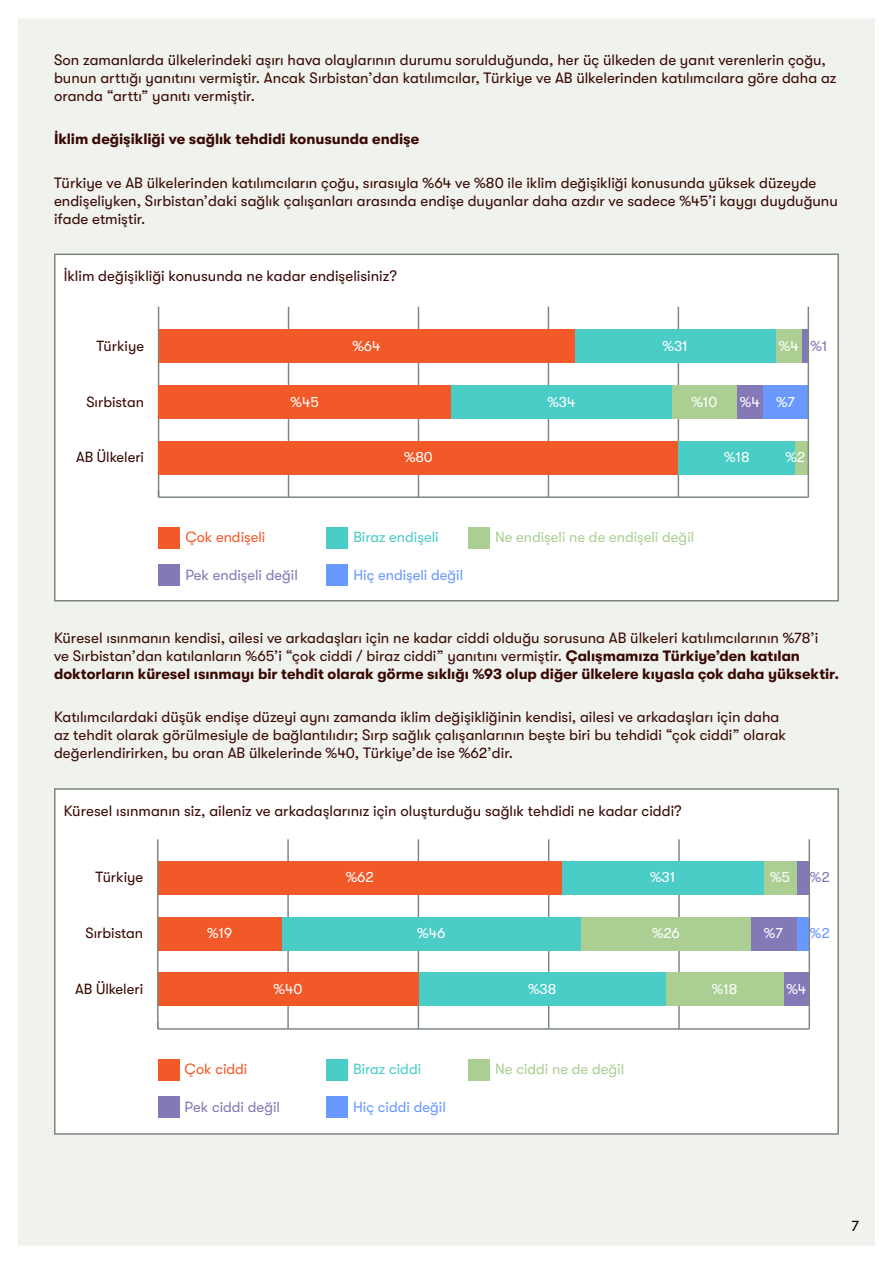
<style>
.page{position:relative;width:893px;height:1263px;background:#fff}
.page>*{position:absolute;margin:0;border:0;box-sizing:border-box;transform-origin:0 0}
.t1{font:15px/18px "GT Walsheim Pro";color:#380702}
.t2{font:700 15px "GT Walsheim Pro";letter-spacing:-.005em;color:#380702}
.t3{font:15px "GT Walsheim Pro";color:#000}
.t4{font:14.7px "GT Walsheim Pro";color:#fff}
.t5{font:14.7px "GT Walsheim Pro";color:#380702}
.t6{font:14.7px "GT Walsheim Pro";color:#abcf93}
.t7{font:14.7px "GT Walsheim Pro";color:#8279b6}
.t8{font:14.7px "GT Walsheim Pro";color:#6998ff}
.t9{font:14.7px "GT Walsheim Pro";color:#4accc7}
.t10{font:14.7px "GT Walsheim Pro";color:#f25929}
.s1{color:#8279b6}
.s2{font-weight:700}
</style>
<div class="page">
<div style="left:18px;top:19px;width:857px;height:1226px;background:#f0f2ed"></div>
<div style="left:54px;top:788px;width:785px;height:347px;background:#fff;border:2px solid #7c877c"></div>
<div style="left:54px;top:254px;width:785px;height:347px;background:#fff;border:2px solid #7c877c"></div>
<hr style="left:287px;top:839px;width:2px;height:190px;background:#7c877c">
<hr style="left:418px;top:839px;width:1px;height:190px;background:#7c877c">
<hr style="left:548px;top:839px;width:1px;height:190px;background:#7c877c">
<hr style="left:678px;top:839px;width:2px;height:190px;background:#7c877c">
<div style="left:158px;top:1059px;width:21px;height:21px;background:#f25929"></div>
<div style="left:326px;top:1059px;width:22px;height:21px;background:#4accc7"></div>
<div style="left:158px;top:1096px;width:21px;height:22px;background:#8279b6"></div>
<div style="left:326px;top:1096px;width:22px;height:22px;background:#6998ff"></div>
<div style="left:468px;top:1059px;width:22px;height:21px;background:#abcf93"></div>
<div style="left:796px;top:917px;width:13px;height:33px;background:#6998ff"></div>
<div style="left:751px;top:917px;width:45px;height:33px;background:#8279b6"></div>
<div style="left:581px;top:917px;width:170px;height:33px;background:#abcf93"></div>
<div style="left:282px;top:917px;width:299px;height:33px;background:#4accc7"></div>
<div style="left:158px;top:917px;width:124px;height:33px;background:#f25929"></div>
<hr style="left:158px;top:1028px;width:651px;height:2px;background:#7c877c">
<div style="left:783px;top:973px;width:26px;height:33px;background:#8279b6"></div>
<div style="left:666px;top:973px;width:117px;height:33px;background:#abcf93"></div>
<div style="left:418px;top:973px;width:248px;height:33px;background:#4accc7"></div>
<div style="left:158px;top:973px;width:260px;height:33px;background:#f25929"></div>
<div style="left:796px;top:861px;width:13px;height:33px;background:#8279b6"></div>
<div style="left:764px;top:861px;width:32px;height:33px;background:#abcf93"></div>
<div style="left:562px;top:861px;width:202px;height:33px;background:#4accc7"></div>
<div style="left:158px;top:861px;width:404px;height:33px;background:#f25929"></div>
<hr style="left:157px;top:839px;width:2px;height:190px;background:#7c877c">
<hr style="left:809px;top:839px;width:1px;height:190px;background:#7c877c">
<hr style="left:288px;top:307px;width:1px;height:190px;background:#7c877c">
<hr style="left:418px;top:307px;width:1px;height:190px;background:#7c877c">
<hr style="left:548px;top:307px;width:1px;height:190px;background:#7c877c">
<hr style="left:678px;top:307px;width:1px;height:190px;background:#7c877c">
<div style="left:159px;top:527px;width:21px;height:22px;background:#f25929"></div>
<div style="left:327px;top:527px;width:21px;height:22px;background:#4accc7"></div>
<div style="left:159px;top:564px;width:21px;height:22px;background:#8279b6"></div>
<div style="left:327px;top:564px;width:21px;height:22px;background:#6998ff"></div>
<div style="left:468px;top:527px;width:22px;height:22px;background:#abcf93"></div>
<hr style="left:158px;top:307px;width:1px;height:190px;background:#7c877c">
<div style="left:802px;top:330px;width:6px;height:33px;background:#8279b6"></div>
<div style="left:776px;top:330px;width:26px;height:33px;background:#abcf93"></div>
<div style="left:574px;top:330px;width:202px;height:33px;background:#4accc7"></div>
<div style="left:159px;top:330px;width:415px;height:33px;background:#f25929"></div>
<div style="left:763px;top:385px;width:45px;height:34px;background:#6998ff"></div>
<div style="left:737px;top:385px;width:26px;height:34px;background:#8279b6"></div>
<div style="left:672px;top:385px;width:65px;height:34px;background:#abcf93"></div>
<div style="left:451px;top:385px;width:221px;height:34px;background:#4accc7"></div>
<div style="left:159px;top:385px;width:292px;height:34px;background:#f25929"></div>
<div style="left:795px;top:441px;width:13px;height:33px;background:#abcf93"></div>
<div style="left:678px;top:441px;width:117px;height:33px;background:#4accc7"></div>
<div style="left:159px;top:441px;width:519px;height:33px;background:#f25929"></div>
<hr style="left:159px;top:496px;width:649px;height:2px;background:#7c877c">
<hr style="left:808px;top:307px;width:1px;height:190px;background:#7c877c">
<p class="t1" style="left:54px;top:50px;width:784px">Son zamanlarda ülkelerindeki aşırı hava olaylarının durumu sorulduğunda, her üç ülkeden de yanıt verenlerin çoğu, bunun arttığı yanıtını vermiştir. Ancak Sırbistan’dan katılımcılar, Türkiye ve AB ülkelerinden katılımcılara göre daha az oranda “arttı” yanıtı vermiştir.</p>
<p class="t2" style="left:54px;top:130px;width:367px">İklim değişikliği ve sağlık tehdidi konusunda endişe</p>
<p class="t1" style="left:54px;top:173px;width:785px">Türkiye ve AB ülkelerinden katılımcıların çoğu, sırasıyla %64 ve %80 ile iklim değişikliği konusunda yüksek düzeyde endişeliyken, Sırbistan’daki sağlık çalışanları arasında endişe duyanlar daha azdır ve sadece %45’i kaygı duyduğunu ifade etmiştir.</p>
<p class="t1" style="left:64px;top:267px;width:335px">İklim değişikliği konusunda ne kadar endişelisiniz?</p>
<p class="t5" style="left:97px;top:338px;width:49px">Türkiye</p>
<p class="t4" style="left:352px;top:338px;width:30px">%64</p>
<p class="t4" style="left:662px;top:338px;width:27px">%31</p>
<p class="t4" style="left:779px;top:338px;width:50px">%4 <span class="s1">%1</span></p>
<p class="t5" style="left:86px;top:393px;width:59px">Sırbistan</p>
<p class="t4" style="left:291px;top:393px;width:30px">%45</p>
<p class="t4" style="left:547px;top:393px;width:30px">%34</p>
<p class="t4" style="left:691px;top:393px;width:28px">%10</p>
<p class="t4" style="left:740px;top:393px;width:57px">%4 %7</p>
<p class="t5" style="left:76px;top:449px;width:70px">AB Ülkeleri</p>
<p class="t4" style="left:404px;top:449px;width:30px">%80</p>
<p class="t4" style="left:724px;top:449px;width:27px">%18</p>
<p class="t4" style="left:785px;top:449px;width:21px">%2</p>
<p class="t10" style="left:185px;top:529px;width:82px">Çok endişeli</p>
<p class="t9" style="left:353px;top:529px;width:87px">Biraz endişeli</p>
<p class="t7" style="left:185px;top:566px;width:114px">Pek endişeli değil</p>
<p class="t8" style="left:353px;top:566px;width:111px">Hiç endişeli değil</p>
<p class="t6" style="left:495px;top:529px;width:201px">Ne endişeli ne de endişeli değil</p>
<p class="t1" style="left:54px;top:629px;width:786px">Küresel ısınmanın kendisi, ailesi ve arkadaşları için ne kadar ciddi olduğu sorusuna AB ülkeleri katılımcılarının %78’i<br>ve Sırbistan’dan katılanların %65’i “çok ciddi / biraz ciddi” yanıtını vermiştir. <span class="s2">Çalışmamıza Türkiye’den katılan doktorların küresel ısınmayı bir tehdit olarak görme sıklığı %93 olup diğer ülkelere kıyasla çok daha yüksektir.</span></p>
<p class="t1" style="left:54px;top:708px;width:734px">Katılımcılardaki düşük endişe düzeyi aynı zamanda iklim değişikliğinin kendisi, ailesi ve arkadaşları için daha az tehdit olarak görülmesiyle de bağlantılıdır; Sırp sağlık çalışanlarının beşte biri bu tehdidi “çok ciddi” olarak değerlendirirken, bu oran AB ülkelerinde %40, Türkiye’de ise %62’dir.</p>
<p class="t1" style="left:64px;top:802px;width:619px">Küresel ısınmanın siz, aileniz ve arkadaşlarınız için oluşturduğu sağlık tehdidi ne kadar ciddi?</p>
<p class="t5" style="left:96px;top:869px;width:49px">Türkiye</p>
<p class="t4" style="left:346px;top:869px;width:30px">%62</p>
<p class="t4" style="left:650px;top:869px;width:27px">%31</p>
<p class="t4" style="left:770px;top:869px;width:21px">%5</p>
<p class="t7" style="left:810px;top:869px;width:21px">%2</p>
<p class="t5" style="left:85px;top:925px;width:59px">Sırbistan</p>
<p class="t4" style="left:207px;top:925px;width:27px">%19</p>
<p class="t4" style="left:417px;top:925px;width:30px">%46</p>
<p class="t4" style="left:652px;top:925px;width:29px">%26</p>
<p class="t4" style="left:764px;top:925px;width:21px">%7</p>
<p class="t8" style="left:810px;top:925px;width:21px">%2</p>
<p class="t5" style="left:75px;top:981px;width:70px">AB Ülkeleri</p>
<p class="t4" style="left:274px;top:981px;width:30px">%40</p>
<p class="t4" style="left:528px;top:981px;width:30px">%38</p>
<p class="t4" style="left:712px;top:981px;width:27px">%18</p>
<p class="t4" style="left:786px;top:981px;width:21px">%4</p>
<p class="t10" style="left:185px;top:1061px;width:64px">Çok ciddi</p>
<p class="t9" style="left:353px;top:1061px;width:70px">Biraz ciddi</p>
<p class="t7" style="left:185px;top:1098px;width:97px">Pek ciddi değil</p>
<p class="t8" style="left:353px;top:1098px;width:94px">Hiç ciddi değil</p>
<p class="t6" style="left:495px;top:1061px;width:131px">Ne ciddi ne de değil</p>
<p class="t3" style="left:852px;top:1217px;width:9px">7</p>
</div>
